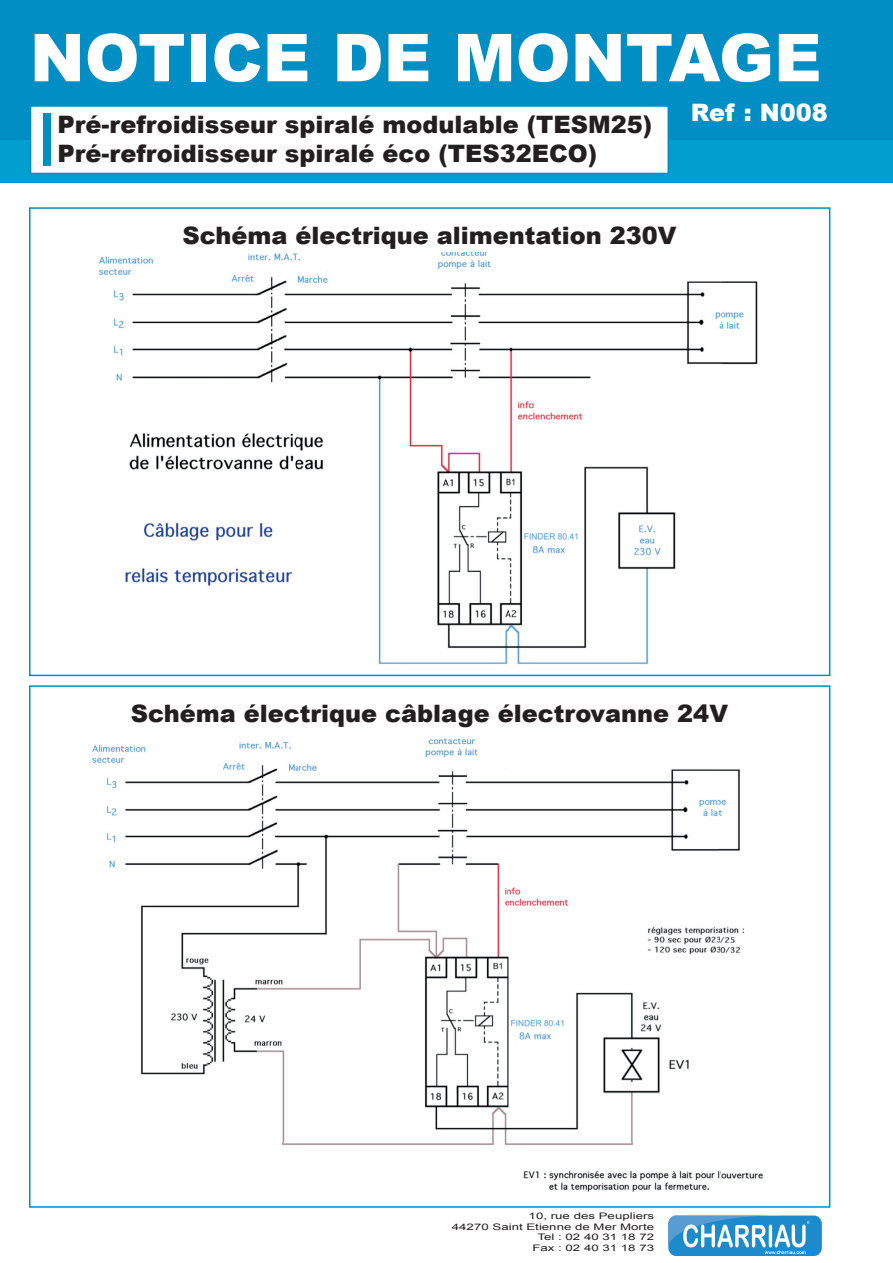
<style>
.page{position:relative;width:893px;height:1263px;background:#fff}
.page>*{position:absolute;margin:0;border:0;box-sizing:border-box;transform-origin:0 0}
.t1{font:900 66px "Arial";color:#fff}
.t2{font:900 24px/28.8px "Arial";color:#231f20}
.t3{font:900 24px "Arial";color:#fff}
.t4{font:9px/10.8px "Arial";color:#231f20;text-align:right;scale:1.48 1}
</style>
<div class="page">
<div style="left:0;top:0;width:893px;height:182px;background:#008ec5"></div>
<div style="left:0;top:140px;width:893px;height:42px;background:#009fd0"></div>
<div style="left:30px;top:105px;width:639px;height:69px;background:#fff;border:2px solid #008ec5"></div>
<div style="left:43px;top:113px;width:7px;height:53px;background:#008ec5"></div>
<div style="left:668px;top:1215px;width:154px;height:41px;background:#1d8bcb;border-radius:8px"></div>
<svg style="left:668px;top:1215px;width:141px;height:39px"></svg>
<img style="left:99px;top:253px;width:659px;height:411px">
<img style="left:92px;top:738px;width:672px;height:454px">
<div style="left:29px;top:207px;width:801px;height:469px;border:2px solid #008ec5"></div>
<div style="left:71px;top:1147px;width:149px;height:52px;background:#fff"></div>
<h1 class="t1" style="left:30px;top:10px;width:793px">NOTICE DE MONTAGE</h1>
<p class="t3" style="left:691px;top:95px;width:138px">Ref : N008</p>
<p class="t2" style="left:57px;top:110px;width:596px">Pré-refroidisseur spiralé modulable (TESM25)<br>Pré-refroidisseur spiralé éco (TES32ECO)</p>
<p class="t2" style="left:182px;top:220px;width:495px">Schéma électrique alimentation 230V</p>
<p class="t2" style="left:131px;top:698px;width:598px">Schéma électrique câblage électrovanne 24V</p>
<p class="t4" style="left:452px;top:1210px;width:138px">10, rue des Peupliers<br>44270 Saint Etienne de Mer Morte<br>Tel : 02 40 31 18 72<br>Fax : 02 40 31 18 73</p>
</div>
